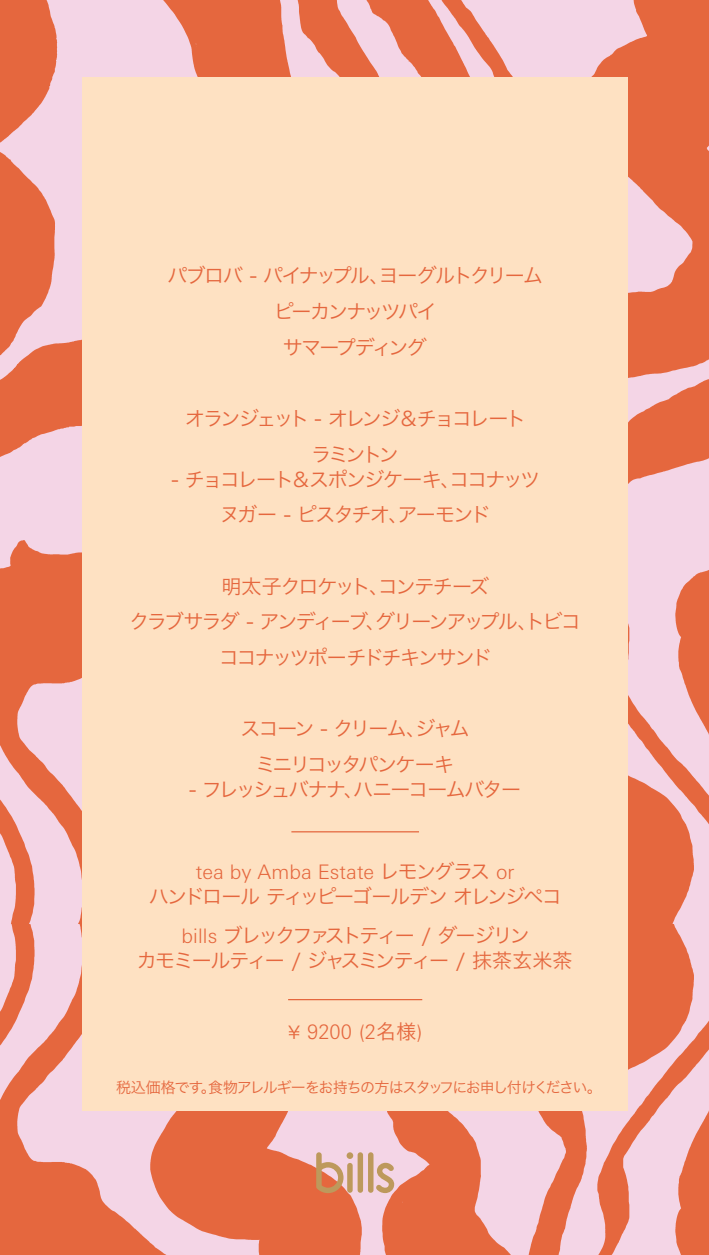
<style>
.page{position:relative;width:709px;height:1255px;background:#fff}
.page>*{position:absolute;margin:0;border:0;box-sizing:border-box;transform-origin:0 0}
.final_text{font:20px/25px "Hira Kaku Pro W3";letter-spacing:-.1em;color:#e5673e;text-align:center}
.final_text-2{font:20px "Hira Kaku Pro W3";letter-spacing:-.075em;color:#e5673e}
.final_text-3{font:20px "Hira Kaku Pro W3";letter-spacing:-.13em;color:#e5673e}
.final_text-4{font:300 20px "Univers Next Pro";color:#e5673e}
.MENU_BODY_CENTRED{font:15px "Hira Kaku Pro W3";letter-spacing:-.085em;color:#e5673e}
.s1{font-family:"Univers Next Pro";font-weight:300}
.s2{font-family:"Hira Kaku Pro W3";font-weight:400;font-size:17.5px}
.s3{font-family:"Hira Kaku Pro W3";font-weight:400}
</style>
<div class="page">
<img style="left:0;top:0;width:709px;height:924px">
<img style="left:0;top:924px;width:709px;height:330px">
<div style="left:82px;top:78px;width:546px;height:1032px;background:#fee1c2"></div>
<hr style="left:291px;top:831px;width:128px;height:1px;background:#e5673e">
<hr style="left:288px;top:998px;width:134px;height:2px;background:#e5673e">
<div style="left:346px;top:1152px;width:7px;height:6px;background:#bd995c;border-radius:50%"></div>
<svg style="left:316px;top:1152px;width:27px;height:41px"></svg>
<div style="left:347px;top:1162px;width:6px;height:30px;background:#bd995c;border-radius:3px"></div>
<div style="left:357px;top:1152px;width:6px;height:40px;background:#bd995c;border-radius:3px"></div>
<div style="left:368px;top:1152px;width:5px;height:40px;background:#bd995c;border-radius:3px"></div>
<svg style="left:376px;top:1162px;width:18px;height:30px"></svg>
<p class="final_text" style="left:167px;top:262px;width:377px">パブロバ - パイナップル、ヨーグルトクリーム</p>
<p class="final_text" style="left:274px;top:297px;width:164px">ピーカンナッツパイ</p>
<p class="final_text" style="left:283px;top:333px;width:145px">サマープディング</p>
<p class="final_text" style="left:185px;top:404px;width:342px">オランジェット - オレンジ＆チョコレート</p>
<p class="final_text" style="left:311px;top:440px;width:89px">ラミントン</p>
<p class="final_text" style="left:171px;top:465px;width:370px">- チョコレート＆スポンジケーキ、ココナッツ</p>
<p class="final_text" style="left:220px;top:501px;width:272px">ヌガー - ピスタチオ、アーモンド</p>
<p class="final_text-2" style="left:221px;top:568px;width:269px">明太子クロケット、コンテチーズ</p>
<p class="final_text" style="left:129px;top:607px;width:453px">クラブサラダ - アンディーブ、グリーンアップル、トビコ</p>
<p class="final_text" style="left:219px;top:643px;width:274px">ココナッツポーチドチキンサンド</p>
<p class="final_text" style="left:240px;top:714px;width:231px">スコーン - クリーム、ジャム</p>
<p class="final_text-3" style="left:255px;top:746px;width:200px">ミニリコッタパンケーキ</p>
<p class="final_text" style="left:189px;top:775px;width:333px">- フレッシュバナナ、ハニーコームバター</p>
<p class="final_text" style="left:149px;top:857px;width:414px"><span class="s1">tea by Amba Estate</span> レモングラス <span class="s1">or<br></span>ハンドロール ティッピーゴールデン オレンジペコ</p>
<p class="final_text" style="left:137px;top:921px;width:437px"><span class="s1">bills</span> ブレックファストティー / ダージリン<br>カモミールティー / ジャスミンティー / 抹茶玄米茶</p>
<p class="final_text-4" style="left:288px;top:1020px;width:136px"><span class="s2">¥</span> 9200 (2<span class="s3">名様</span>)</p>
<p class="MENU_BODY_CENTRED" style="left:116px;top:1073px;width:487px">税込価格です。食物アレルギーをお持ちの方はスタッフにお申し付けください。</p>
</div>
